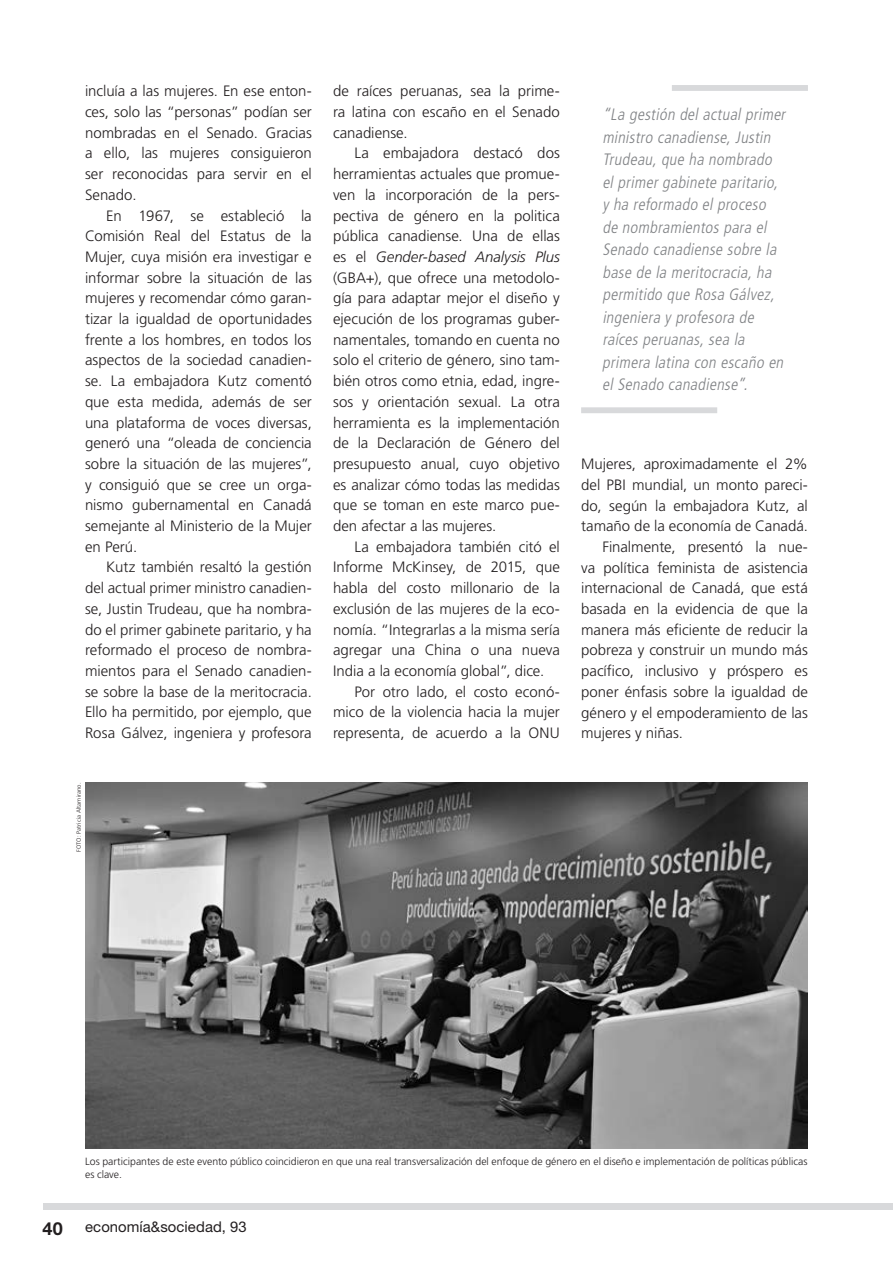
<style>
.page{position:relative;width:893px;height:1263px;background:#fff}
.page>*{position:absolute;margin:0;border:0;box-sizing:border-box;transform-origin:0 0}
.t1{font:italic 300 condensed 16.5px/22.5px "Frutiger LT Std";color:#808285}
.t2{font:300 15px/20.7px "Frutiger LT Std";color:#231f20;text-align:justify}
.t3{font:14.85px "Helvetica Neue LT Std";letter-spacing:.005em;color:#231f20}
.t4{font:300 10.5px/13.5px "Frutiger LT Std";color:#231f20}
.t5{font:300 6px "Frutiger LT Std";letter-spacing:.015em;color:#231f20}
.s1{font-style:italic}
.s2{font-weight:700;font-size:18px}
</style>
<div class="page">
<svg style="left:581px;top:85px;width:227px;height:328px"></svg>
<img style="left:85px;top:782px;width:722px;height:366px">
<div style="left:43px;top:1203px;width:850px;height:7px;background:#d8d9db"></div>
<p class="t2" style="left:85px;top:81px;width:228px">incluía a las mujeres. En ese enton&shy;ces, solo las “personas” podían ser nombradas en el Senado. Gracias a ello, las mujeres consiguieron ser reconocidas para servir en el Senado.</p>
<p class="t2" style="left:85px;top:205px;width:228px;text-indent:21px">En 1967, se estableció la Comisión Real del Estatus de la Mujer, cuya misión era investigar e informar sobre la situación de las mujeres y recomendar cómo garan&shy;tizar la igualdad de oportunidades frente a los hombres, en todos los aspectos de la sociedad canadien&shy;se. La embajadora Kutz comentó que esta medida, además de ser una plataforma de voces diversas, generó una “oleada de conciencia sobre la situación de las mujeres”, y consiguió que se cree un orga&shy;nismo gubernamental en Canadá semejante al Ministerio de la Mujer en Perú.</p>
<p class="t2" style="left:85px;top:557px;width:228px;text-indent:21px">Kutz también resaltó la gestión del actual primer ministro canadien&shy;se, Justin Trudeau, que ha nombra&shy;do el primer gabinete paritario, y ha reformado el proceso de nombra&shy;mientos para el Senado canadien&shy;se sobre la base de la meritocracia.<br>Ello ha permitido, por ejemplo, que Rosa Gálvez, ingeniera y profesora</p>
<p class="t5" style="left:75px;top:852px;width:71px;rotate:-90deg">FOTO: Patricia Altamirano.</p>
<p class="t2" style="left:333px;top:81px;width:228px">de raíces peruanas, sea la prime&shy;ra latina con escaño en el Senado canadiense.</p>
<p class="t2" style="left:333px;top:143px;width:228px;text-indent:21px">La embajadora destacó dos herramientas actuales que promue&shy;ven la incorporación de la pers&shy;pectiva de género en la politica pública canadiense. Una de ellas es el <span class="s1">Gender-based Analysis Plus </span>(GBA+), que ofrece una metodolo&shy;gía para adaptar mejor el diseño y ejecución de los programas guber&shy;namentales, tomando en cuenta no solo el criterio de género, sino tam&shy;bién otros como etnia, edad, ingre&shy;sos y orientación sexual. La otra herramienta es la implementación de la Declaración de Género del presupuesto anual, cuyo objetivo es analizar cómo todas las medidas que se toman en este marco pue&shy;den afectar a las mujeres.</p>
<p class="t2" style="left:333px;top:536px;width:228px;text-indent:21px">La embajadora también citó el Informe McKinsey, de 2015, que habla del costo millonario de la exclusión de las mujeres de la eco&shy;nomía. “Integrarlas a la misma sería agregar una China o una nueva India a la economía global”, dice.</p>
<p class="t2" style="left:333px;top:681px;width:228px;text-indent:21px">Por otro lado, el costo econó&shy;mico de la violencia hacia la mujer representa, de acuerdo a la ONU</p>
<p class="t1" style="left:602px;top:104px;width:188px">“La gestión del actual primer ministro canadiense, Justin<br>Trudeau, que ha nombrado el primer gabinete paritario, y ha reformado el proceso de nombramientos para el<br>Senado canadiense sobre la base de la meritocracia, ha permitido que Rosa Gálvez, ingeniera y profesora de raíces peruanas, sea la primera latina con escaño en el Senado canadiense”.</p>
<p class="t2" style="left:581px;top:454px;width:228px">Mujeres, aproximadamente el 2%</p>
<p class="t2" style="left:581px;top:474px;width:228px">del PBI mundial, un monto pareci-</p>
<p class="t2" style="left:581px;top:495px;width:228px">do, según la embajadora Kutz, al</p>
<p class="t2" style="left:581px;top:516px;width:228px">tamaño de la economía de Canadá.</p>
<p class="t2" style="left:602px;top:537px;width:207px">Finalmente, presentó la nue-</p>
<p class="t2" style="left:581px;top:557px;width:228px">va política feminista de asistencia</p>
<p class="t2" style="left:581px;top:578px;width:228px">internacional de Canadá, que está</p>
<p class="t2" style="left:581px;top:599px;width:228px">basada en la evidencia de que la</p>
<p class="t2" style="left:581px;top:619px;width:228px">manera más eficiente de reducir la</p>
<p class="t2" style="left:581px;top:640px;width:228px">pobreza y construir un mundo más</p>
<p class="t2" style="left:581px;top:661px;width:228px">pacífico, inclusivo y próspero es</p>
<p class="t2" style="left:581px;top:681px;width:228px">poner énfasis sobre la igualdad de</p>
<p class="t2" style="left:581px;top:702px;width:228px">género y el empoderamiento de las</p>
<p class="t2" style="left:581px;top:723px;width:103px">mujeres y niñas.</p>
<p class="t4" style="left:85px;top:1154px;width:724px">Los participantes de este evento público coincidieron en que una real transversalización del enfoque de género en el diseño e implementación de políticas públicas es clave.</p>
<p class="t3" style="left:43px;top:1218px;width:206px"><span class="s2">40</span> economía&amp;sociedad, 93</p>
</div>
